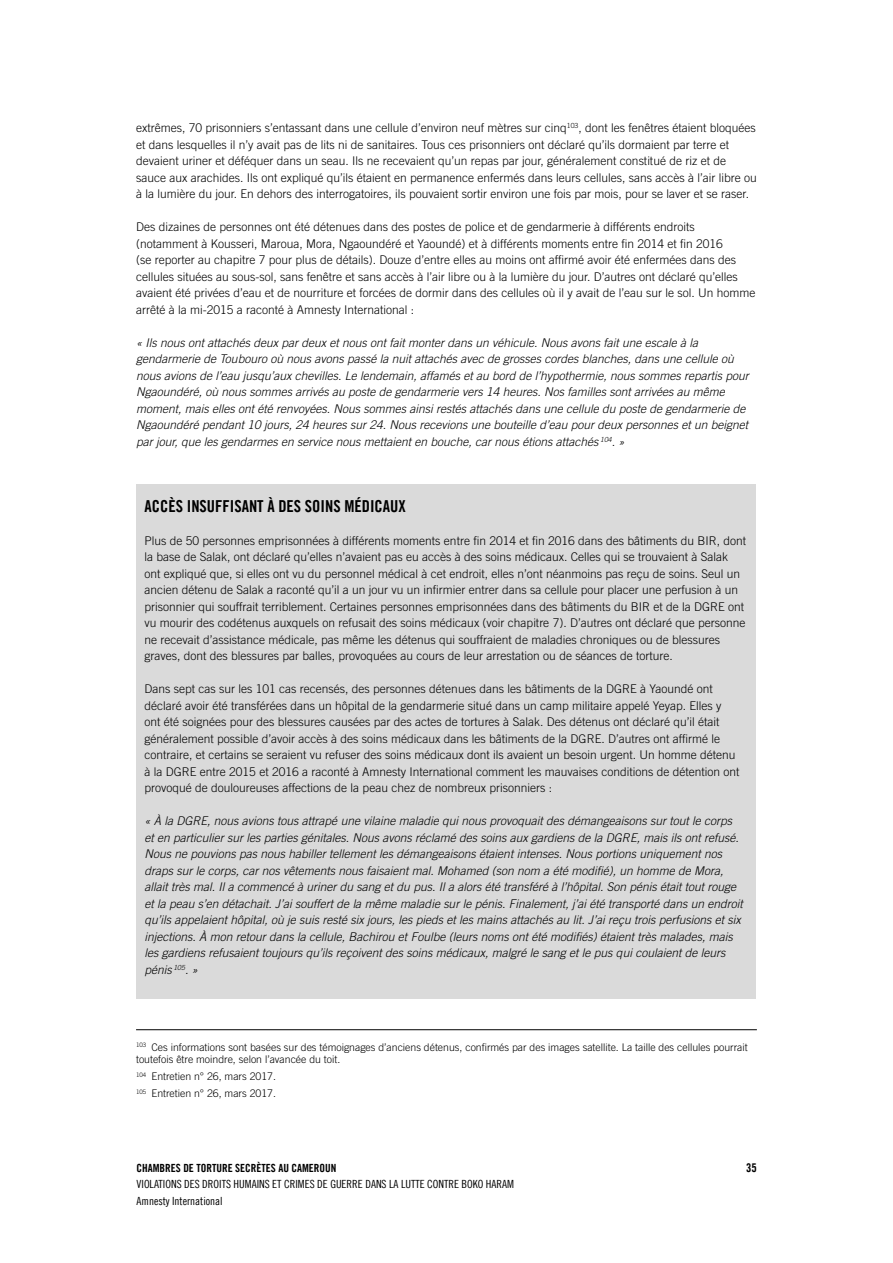
<style>
.page{position:relative;width:893px;height:1263px;background:#fff}
.page>*{position:absolute;margin:0;border:0;box-sizing:border-box;transform-origin:0 0}
.t1{font:16.5px "Amnesty Trade Gothic Bd Cn 20";color:#000}
.t2{font:300 12px/16.5px "Amnesty Trade Gothic";color:#000}
.t3{font:italic 300 12px/16.5px "Amnesty Trade Gothic";color:#000}
.t4{font:12px "Amnesty Trade Gothic Bd Cn 20";color:#000}
.t5{font:11.25px/16.5px "Amnesty Trade Gothic Cn 18";color:#000}
.t6{font:11.25px "Amnesty Trade Gothic Bd Cn 20";color:#000}
.t7{font:300 10.5px/12.6px "Amnesty Trade Gothic";color:#000}
</style>
<div class="page">
<hr style="left:136px;top:1029px;width:621px;height:1px;background:#000">
<div style="left:136px;top:484px;width:620px;height:515px;background:#dadada"></div>
<p class="t2" style="left:136px;top:119px;width:622px">extrêmes, 70 prisonniers s’entassant dans une cellule d’environ neuf mètres sur cinq<sup>103</sup>, dont les fenêtres étaient bloquées et dans lesquelles il n’y avait pas de lits ni de sanitaires. Tous ces prisonniers ont déclaré qu’ils dormaient par terre et devaient uriner et déféquer dans un seau. Ils ne recevaient qu’un repas par jour, généralement constitué de riz et de sauce aux arachides. Ils ont expliqué qu’ils étaient en permanence enfermés dans leurs cellules, sans accès à l’air libre ou à la lumière du jour. En dehors des interrogatoires, ils pouvaient sortir environ une fois par mois, pour se laver et se raser.</p>
<p class="t2" style="left:136px;top:218px;width:621px">Des dizaines de personnes ont été détenues dans des postes de police et de gendarmerie à différents endroits (notamment à Kousseri, Maroua, Mora, Ngaoundéré et Yaoundé) et à différents moments entre fin 2014 et fin 2016<br>(se reporter au chapitre 7 pour plus de détails). Douze d’entre elles au moins ont affirmé avoir été enfermées dans des cellules situées au sous-sol, sans fenêtre et sans accès à l’air libre ou à la lumière du jour. D’autres ont déclaré qu’elles avaient été privées d’eau et de nourriture et forcées de dormir dans des cellules où il y avait de l’eau sur le sol. Un homme arrêté à la mi-2015 a raconté à Amnesty International :</p>
<p class="t3" style="left:136px;top:334px;width:614px">« Ils nous ont attachés deux par deux et nous ont fait monter dans un véhicule. Nous avons fait une escale à la gendarmerie de Toubouro où nous avons passé la nuit attachés avec de grosses cordes blanches, dans une cellule où nous avions de l’eau jusqu’aux chevilles. Le lendemain, affamés et au bord de l’hypothermie, nous sommes repartis pour Ngaoundéré, où nous sommes arrivés au poste de gendarmerie vers 14 heures. Nos familles sont arrivées au même moment, mais elles ont été renvoyées. Nous sommes ainsi restés attachés dans une cellule du poste de gendarmerie de Ngaoundéré pendant 10 jours, 24 heures sur 24. Nous recevions une bouteille d’eau pour deux personnes et un beignet par jour, que les gendarmes en service nous mettaient en bouche, car nous étions attachés <sup>104</sup>. »<sup>105</sup></p>
<h1 class="t1" style="left:145px;top:496px;width:263px">ACCÈS INSUFFISANT À DES SOINS MÉDICAUX</h1>
<p class="t2" style="left:145px;top:532px;width:603px">Plus de 50 personnes emprisonnées à différents moments entre fin 2014 et fin 2016 dans des bâtiments du BIR, dont la base de Salak, ont déclaré qu’elles n’avaient pas eu accès à des soins médicaux. Celles qui se trouvaient à Salak ont expliqué que, si elles ont vu du personnel médical à cet endroit, elles n’ont néanmoins pas reçu de soins. Seul un ancien détenu de Salak a raconté qu’il a un jour vu un infirmier entrer dans sa cellule pour placer une perfusion à un prisonnier qui souffrait terriblement. Certaines personnes emprisonnées dans des bâtiments du BIR et de la DGRE ont vu mourir des codétenus auxquels on refusait des soins médicaux (voir chapitre 7). D’autres ont déclaré que personne ne recevait d’assistance médicale, pas même les détenus qui souffraient de maladies chroniques ou de blessures graves, dont des blessures par balles, provoquées au cours de leur arrestation ou de séances de torture.</p>
<p class="t2" style="left:145px;top:680px;width:596px">Dans sept cas sur les 101 cas recensés, des personnes détenues dans les bâtiments de la DGRE à Yaoundé ont déclaré avoir été transférées dans un hôpital de la gendarmerie situé dans un camp militaire appelé Yeyap. Elles y ont été soignées pour des blessures causées par des actes de tortures à Salak. Des détenus ont déclaré qu’il était généralement possible d’avoir accès à des soins médicaux dans les bâtiments de la DGRE. D’autres ont affirmé le contraire, et certains se seraient vu refuser des soins médicaux dont ils avaient un besoin urgent. Un homme détenu à la DGRE entre 2015 et 2016 a raconté à Amnesty International comment les mauvaises conditions de détention ont provoqué de douloureuses affections de la peau chez de nombreux prisonniers :</p>
<p class="t3" style="left:145px;top:812px;width:600px">« À la DGRE, nous avions tous attrapé une vilaine maladie qui nous provoquait des démangeaisons sur tout le corps et en particulier sur les parties génitales. Nous avons réclamé des soins aux gardiens de la DGRE, mais ils ont refusé.<br>Nous ne pouvions pas nous habiller tellement les démangeaisons étaient intenses. Nous portions uniquement nos draps sur le corps, car nos vêtements nous faisaient mal. Mohamed (son nom a été modifié), un homme de Mora, allait très mal. Il a commencé à uriner du sang et du pus. Il a alors été transféré à l’hôpital. Son pénis était tout rouge et la peau s’en détachait. J’ai souffert de la même maladie sur le pénis. Finalement, j’ai été transporté dans un endroit qu’ils appelaient hôpital, où je suis resté six jours, les pieds et les mains attachés au lit. J’ai reçu trois perfusions et six injections. À mon retour dans la cellule, Bachirou et Foulbe (leurs noms ont été modifiés) étaient très malades, mais les gardiens refusaient toujours qu’ils reçoivent des soins médicaux, malgré le sang et le pus qui coulaient de leurs pénis <sup>105</sup>. »</p>
<p class="t7" style="left:136px;top:1041px;width:613px"><sup>103</sup> Ces informations sont basées sur des témoignages d’anciens détenus, confirmés par des images satellite. La taille des cellules pourrait toutefois être moindre, selon l’avancée du toit.</p>
<p class="t7" style="left:136px;top:1068px;width:141px;line-height:16.8px"><sup>104</sup> Entretien n° 26, mars 2017.<br><sup>105</sup> Entretien n° 26, mars 2017.</p>
<p class="t6" style="left:136px;top:1161px;width:201px">CHAMBRES DE TORTURE SECRÈTES AU CAMEROUN</p>
<p class="t4" style="left:746px;top:1160px;width:12px">35</p>
<p class="t5" style="left:136px;top:1176px;width:379px">VIOLATIONS DES DROITS HUMAINS ET CRIMES DE GUERRE DANS LA LUTTE CONTRE BOKO HARAM<br>Amnesty International</p>
</div>
